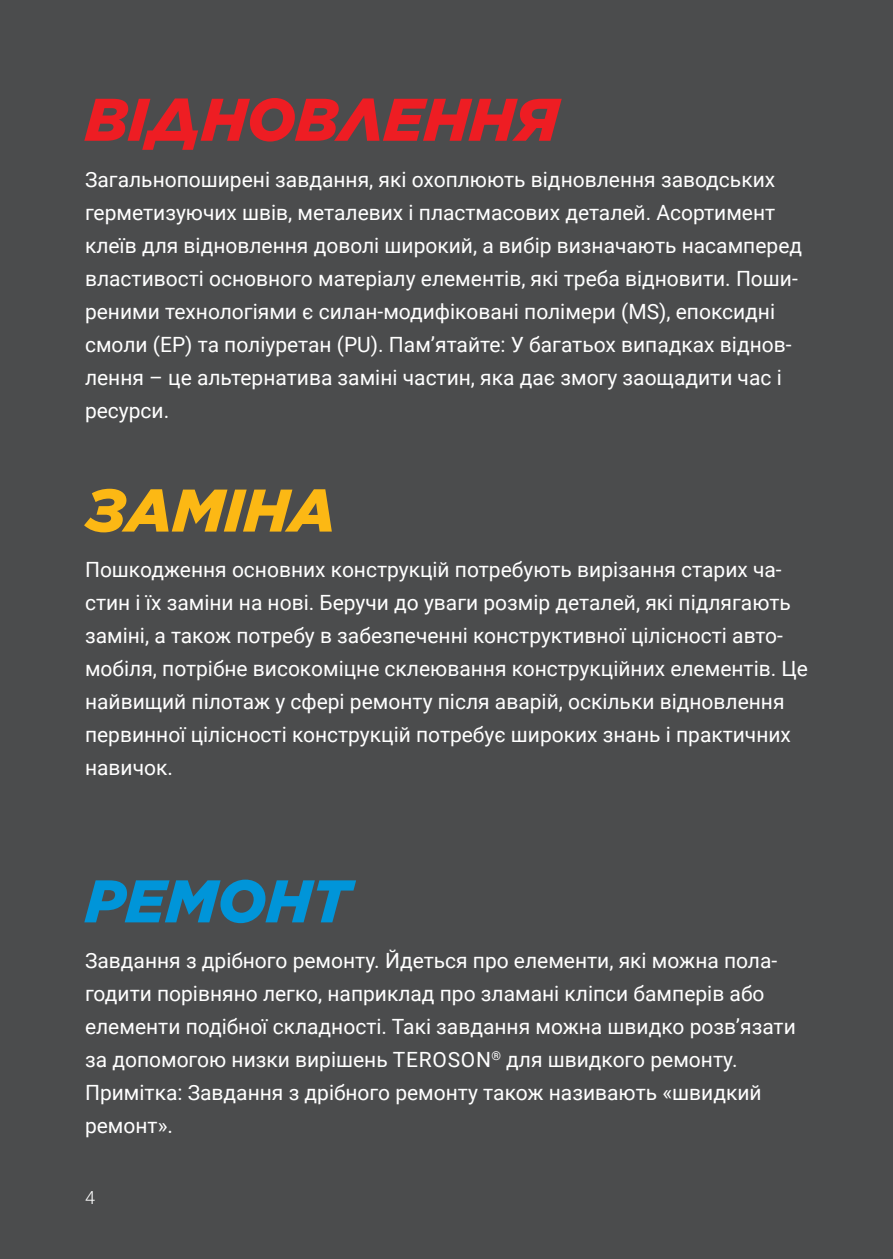
<style>
.page{position:relative;width:893px;height:1259px;background:#4b4c4d}
.page>*{position:absolute;margin:0;border:0;box-sizing:border-box;transform-origin:0 0}
.t1{font:italic 900 60px "Gotham";color:#ee1d23}
.t2{font:italic 900 60px "Gotham";color:#fcb814}
.t3{font:italic 900 60px "Gotham";color:#0095d9}
.t4{font:21px/33px "Roboto";color:#fff}
.t5{font:300 18px "Roboto";color:#fff}
</style>
<div class="page">
<h1 class="t1" style="left:85px;top:78px;width:475px">ВІДНОВЛЕННЯ</h1>
<p class="t4" style="left:85px;top:162px;width:719px">Загальнопоширені завдання, які охоплюють відновлення заводських герметизуючих швів, металевих і пластмасових деталей. Асортимент клеїв для відновлення доволі широкий, а вибір визначають насамперед властивості основного матеріалу елементів, які треба відновити. Поши&shy;реними технологіями є силан-модифіковані полімери (MS), епоксидні смоли (EP) та поліуретан (PU). Пам’ятайте: У багатьох випадках віднов&shy;лення – це альтернатива заміні частин, яка дає змогу заощадити час і ресурси.</p>
<h1 class="t2" style="left:85px;top:469px;width:252px">ЗАМІНА</h1>
<p class="t4" style="left:85px;top:552px;width:724px">Пошкодження основних конструкцій потребують вирізання старих ча&shy;стин і їх заміни на нові. Беручи до уваги розмір деталей, які підлягають заміні, а також потребу в забезпеченні конструктивної цілісності авто&shy;мобіля, потрібне високоміцне склеювання конструкційних елементів. Це найвищий пілотаж у сфері ремонту після аварій, оскільки відновлення первинної цілісності конструкцій потребує широких знань і практичних навичок.</p>
<h1 class="t3" style="left:85px;top:860px;width:267px">РЕМОНТ</h1>
<p class="t4" style="left:85px;top:943px;width:712px">Завдання з дрібного ремонту. Йдеться про елементи, які можна пола&shy;годити порівняно легко, наприклад про зламані кліпси бамперів або елементи подібної складності. Такі завдання можна швидко розв’язати за допомогою низки вирішень TEROSON<sup>®</sup> для швидкого ремонту.<br>Примітка: Завдання з дрібного ремонту також називають «швидкий ремонт».</p>
<p class="t5" style="left:85px;top:1185px;width:11px">4</p>
</div>
